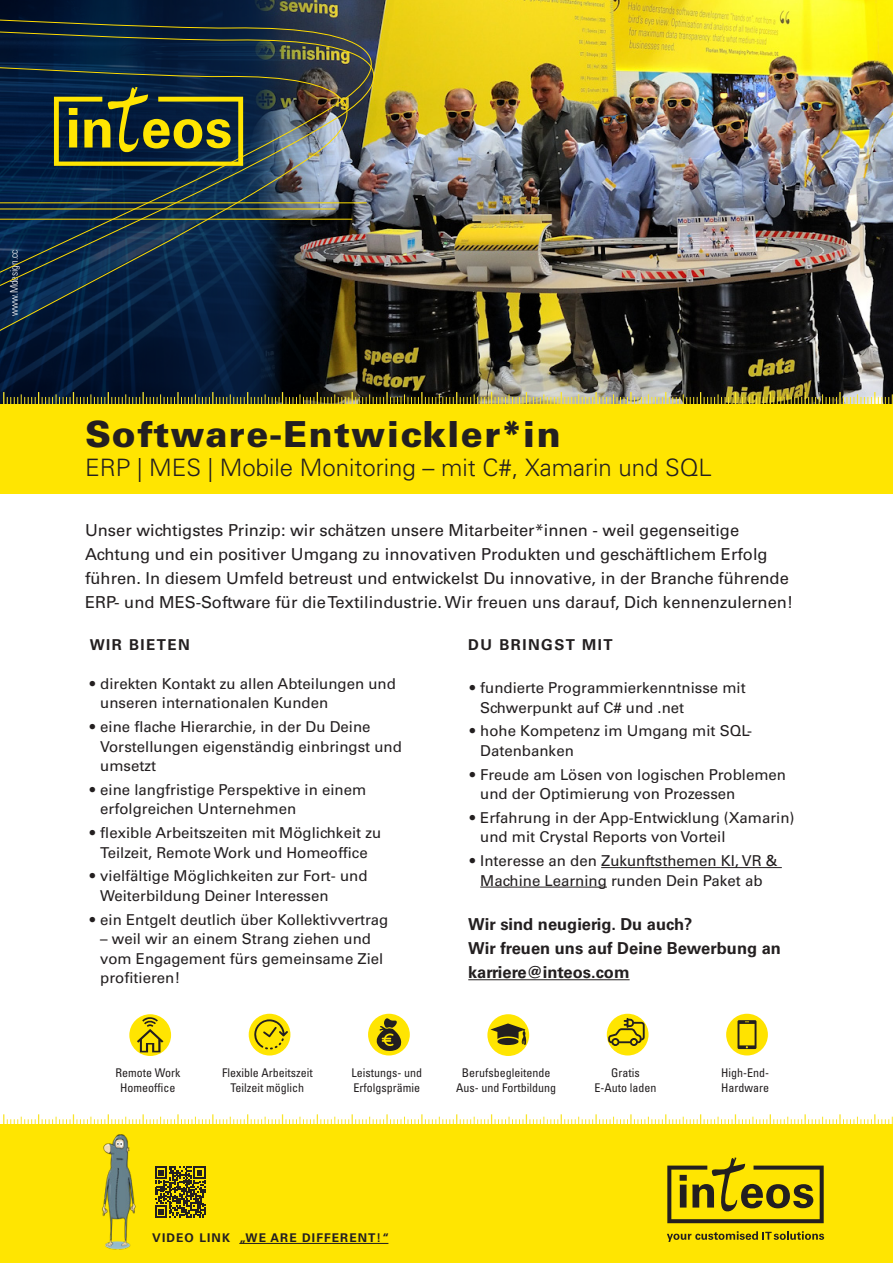
<style>
.page{position:relative;width:893px;height:1263px;background:#fff}
.page>*{position:absolute;margin:0;border:0;box-sizing:border-box;transform-origin:0 0}
.CopytextInternet{font:900 36px "Univers LT Std";letter-spacing:.04em;color:#231f20}
.CopytextInternet-2{font:300 24px "Univers LT Std";color:#231f20}
.CopytextInternet-3{font:16.5px/24px "Univers LT Std";color:#231f20}
.CopytextInternet-4{font:700 16.5px/24px "Univers LT Std";color:#231f20}
.t1{font:15px/19.5px "Univers LT Std";color:#231f20}
.Aufzählung{font:700 15px "Univers LT Std";letter-spacing:.1em;color:#231f20}
.CopytextInternet-5{font:700 15px "Univers LT Std";letter-spacing:.1em;color:#231f20}
.CopytextInternet-6{font:condensed 12px/14.4px "Univers LT Std";color:#231f20;text-align:center}
.t2{font:700 12px "Univers LT Std";letter-spacing:.09em;color:#231f20}
.t3{font:300 condensed 10.5px "Univers LT Std";color:#fff}
</style>
<div class="page">
<img style="left:365px;top:0;width:528px;height:392px">
<img style="left:293px;top:0;width:72px;height:392px">
<img style="left:0;top:0;width:293px;height:404px">
<img style="left:3px;top:392px;width:890px;height:12px">
<div style="left:0;top:404px;width:893px;height:89px;background:#ffe501"></div>
<hr style="left:601px;top:867px;width:181px;height:1px;background:#231f20">
<hr style="left:480px;top:887px;width:127px;height:1px;background:#231f20">
<hr style="left:468px;top:979px;width:162px;height:1px;background:#231f20">
<svg style="left:0;top:298px;width:373px;height:36px;background:#0c1d30"></svg>
<svg style="left:0;top:29px;width:403px;height:269px;background:#202e39"></svg>
<img style="left:0;top:17px;width:400px;height:269px">
<hr style="left:0;top:203px;width:367px;height:1px;background:#ffdc01">
<hr style="left:0;top:219px;width:352px;height:1px;background:#ffdc01">
<hr style="left:0;top:209px;width:335px;height:1px;background:#ffdc01">
<div style="left:726px;top:1014px;width:42px;height:41px;background:#ffe300;border-radius:50%"></div>
<svg style="left:737px;top:1020px;width:19px;height:29px"></svg>
<div style="left:129px;top:1014px;width:42px;height:42px;background:#ffe501;border-radius:50%"></div>
<svg style="left:137px;top:1016px;width:26px;height:36px"></svg>
<div style="left:487px;top:1014px;width:42px;height:42px;background:#ffe501;border-radius:50%"></div>
<svg style="left:490px;top:1023px;width:36px;height:22px"></svg>
<div style="left:249px;top:1014px;width:41px;height:41px;background:#ffe501;border-radius:50%"></div>
<svg style="left:254px;top:1019px;width:34px;height:30px"></svg>
<div style="left:368px;top:1014px;width:42px;height:41px;background:#ffe501;border-radius:50%"></div>
<svg style="left:376px;top:1018px;width:25px;height:33px"></svg>
<div style="left:607px;top:1014px;width:41px;height:41px;background:#ffe501;border-radius:50%"></div>
<svg style="left:608px;top:1018px;width:37px;height:28px"></svg>
<svg style="left:3px;top:1114px;width:890px;height:10px"></svg>
<div style="left:0;top:1124px;width:893px;height:139px;background:#ffe501"></div>
<svg style="left:667px;top:1157px;width:157px;height:66px"></svg>
<svg style="left:667px;top:1231px;width:157px;height:11px"></svg>
<svg style="left:155px;top:1166px;width:51px;height:52px"></svg>
<hr style="left:239px;top:1243px;width:149px;height:1px;background:#231f20">
<img style="left:102px;top:1134px;width:34px;height:116px">
<p class="t3" style="left:8px;top:316px;width:68px;rotate:-90deg">www.Mdesign.cc</p>
<p class="CopytextInternet" style="left:85px;top:411px;width:477px">Software-Entwickler*in</p>
<p class="CopytextInternet-2" style="left:85px;top:453px;width:628px">ERP | MES | Mobile Monitoring – mit C#, Xamarin und SQL</p>
<p class="CopytextInternet-3" style="left:85px;top:519px;width:710px">Unser wichtigstes Prinzip: wir schätzen unsere Mitarbeiter*innen - weil gegenseitige Achtung und ein positiver Umgang zu innovativen Produkten und geschäftlichem Erfolg führen. In diesem Umfeld betreust und entwickelst Du innovative, in der Branche führende ERP- und MES-Software für die Textilindustrie. Wir freuen uns darauf, Dich kennenzulernen!</p>
<p class="CopytextInternet-5" style="left:90px;top:636px;width:102px">WIR BIETEN</p>
<p class="t1" style="left:100px;top:674px;width:297px;text-indent:-10px">• direkten Kontakt zu allen Abteilungen und unseren internationalen Kunden</p>
<p class="t1" style="left:100px;top:717px;width:303px;text-indent:-10px">• eine flache Hierarchie, in der Du Deine<br>Vorstellungen eigenständig einbringst und umsetzt</p>
<p class="t1" style="left:100px;top:780px;width:268px;text-indent:-10px">• eine langfristige Perspektive in einem erfolgreichen Unternehmen</p>
<p class="t1" style="left:90px;top:823px;width:293px;text-align:center">• flexible Arbeitszeiten mit Möglichkeit zu<br>Teilzeit, Remote Work und Homeoffice</p>
<p class="t1" style="left:100px;top:866px;width:269px;text-indent:-10px">• vielfältige Möglichkeiten zur Fort- und<br>Weiterbildung Deiner Interessen</p>
<p class="t1" style="left:90px;top:910px;width:300px">• ein Entgelt deutlich über Kollektivvertrag</p>
<p class="t1" style="left:100px;top:929px;width:285px">– weil wir an einem Strang ziehen und vom Engagement fürs gemeinsame Ziel profitieren!</p>
<p class="Aufzählung" style="left:468px;top:636px;width:146px">DU BRINGST MIT</p>
<p class="t1" style="left:480px;top:678px;width:267px;text-indent:-10px">• fundierte Programmierkenntnisse mit<br>Schwerpunkt auf C# und .net</p>
<p class="t1" style="left:480px;top:721px;width:273px;text-indent:-10px">• hohe Kompetenz im Umgang mit SQL-<br>Datenbanken</p>
<p class="t1" style="left:480px;top:765px;width:307px;text-indent:-10px">• Freude am Lösen von logischen Problemen und der Optimierung von Prozessen</p>
<p class="t1" style="left:480px;top:808px;width:316px;text-indent:-10px">• Erfahrung in der App-Entwicklung (Xamarin) und mit Crystal Reports von Vorteil</p>
<p class="t1" style="left:470px;top:851px;width:309px;text-align:center">• Interesse an den Zukunftsthemen KI, VR &amp;<br>Machine Learning runden Dein Paket ab</p>
<p class="CopytextInternet-4" style="left:468px;top:912px;width:314px">Wir sind neugierig. Du auch?<br>Wir freuen uns auf Deine Bewerbung an karriere@inteos.com</p>
<p class="CopytextInternet-6" style="left:115px;top:1065px;width:66px">Remote Work<br>Homeoffice</p>
<p class="CopytextInternet-6" style="left:222px;top:1065px;width:92px">Flexible Arbeitszeit</p>
<p class="CopytextInternet-6" style="left:231px;top:1080px;width:75px">Teilzeit möglich</p>
<p class="CopytextInternet-6" style="left:351px;top:1065px;width:72px;text-align:left">Leistungs- und<br>Erfolgsprämie</p>
<p class="CopytextInternet-6" style="left:462px;top:1065px;width:90px">Berufsbegleitende</p>
<p class="CopytextInternet-6" style="left:456px;top:1080px;width:101px">Aus- und Fortbildung</p>
<p class="CopytextInternet-6" style="left:611px;top:1065px;width:30px">Gratis</p>
<p class="CopytextInternet-6" style="left:595px;top:1080px;width:63px">E-Auto laden</p>
<p class="t2" style="left:152px;top:1231px;width:238px">VIDEO LINK „WE ARE DIFFERENT!“</p>
<p class="CopytextInternet-6" style="left:721px;top:1065px;width:49px">High-End-</p>
<p class="CopytextInternet-6" style="left:721px;top:1080px;width:49px">Hardware</p>
</div>
